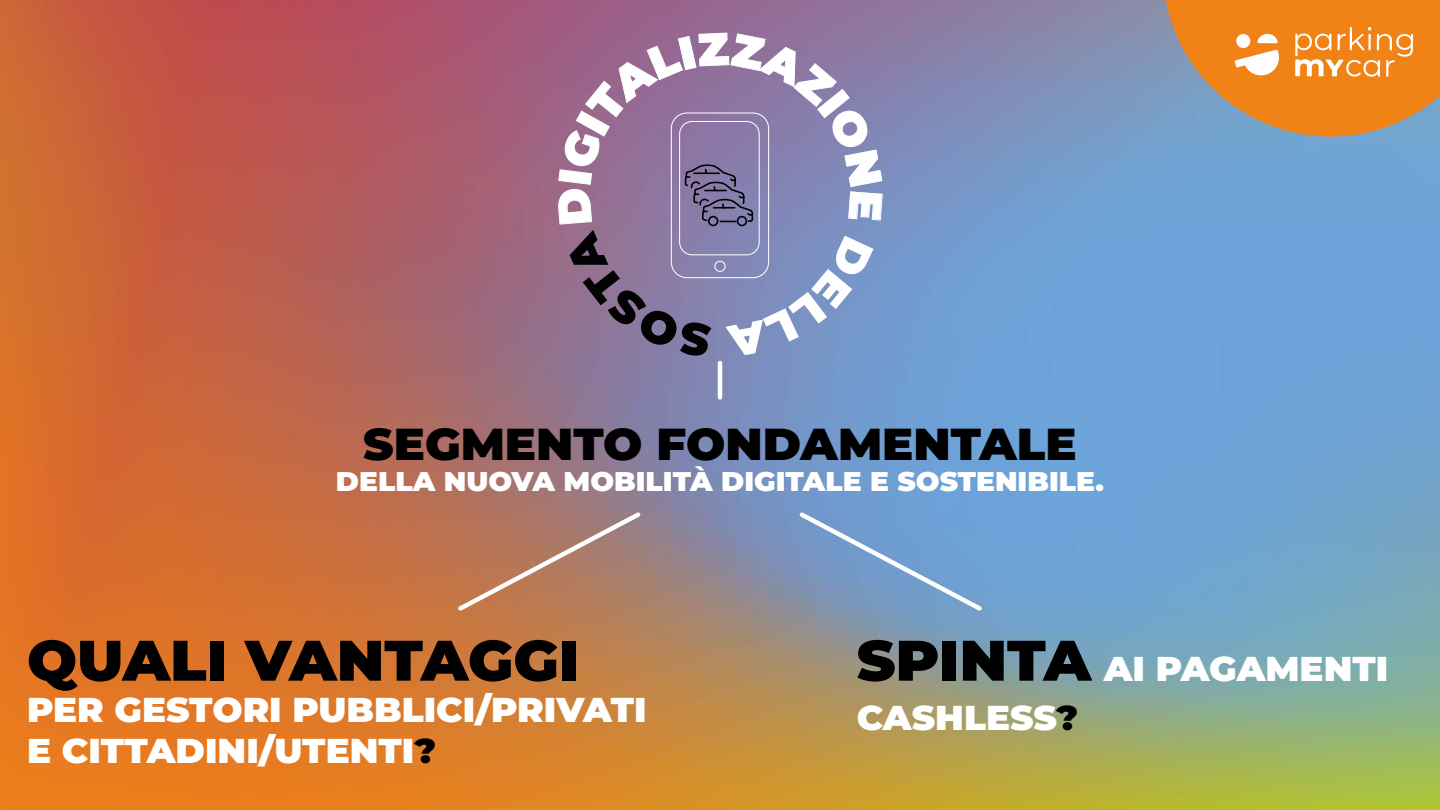
<style>
.page{position:relative;width:1440px;height:810px;background:#fff}
.page>*{position:absolute;margin:0;border:0;box-sizing:border-box;transform-origin:0 0}
.t1{font:900 57px "Montserrat";color:#000;scale:1.04 1}
.t2{font:900 44.78px "Montserrat";color:#000;scale:1.04 1}
.t3{font:900 34.5px/41.4px "Montserrat";color:#fff;scale:1.04 1}
.t4{font:900 27.08px "Montserrat";color:#fff;scale:1.04 1}
.s1{color:#000}
.s2{font-size:57px;color:#000}
</style>
<div class="page">
<img style="left:0;top:0;width:1440px;height:810px">
<svg style="left:1092px;top:0;width:348px;height:154px;background:#b48f6d"></svg>
<svg style="left:1295px;top:27px;width:118px;height:50px"></svg>
<svg style="left:1257px;top:31px;width:21px;height:12px"></svg>
<svg style="left:1235px;top:50px;width:44px;height:32px"></svg>
<div style="left:1236px;top:34px;width:14px;height:14px;background:#fff;border-radius:50%"></div>
<svg style="left:796px;top:509px;width:190px;height:106px;background:#799fcb"></svg>
<svg style="left:454px;top:509px;width:190px;height:106px;background:#b47f67"></svg>
<hr style="left:718px;top:363px;width:4px;height:35px;background:#fff">
<svg style="left:557px;top:33px;width:325px;height:325px;background:#897aa4"></svg>
<p class="t2" style="left:363px;top:410px;width:687px">SEGMENTO FONDAMENTALE</p>
<p class="t4" style="left:336px;top:461px;width:740px">DELLA NUOVA MOBILITÀ DIGITALE E SOSTENIBILE.</p>
<h1 class="t1" style="left:27px;top:618px;width:533px">QUALI VANTAGGI</h1>
<p class="t3" style="left:27px;top:687px;width:597px">PER GESTORI PUBBLICI/PRIVATI<br>E CITTADINI/UTENTI<span class="s1">?</span></p>
<p class="t3" style="left:857px;top:642px;width:513px;line-height:49px"><span class="s2">SPINTA</span> AI PAGAMENTI<br>CASHLESS<span class="s1">?</span></p>
</div>
